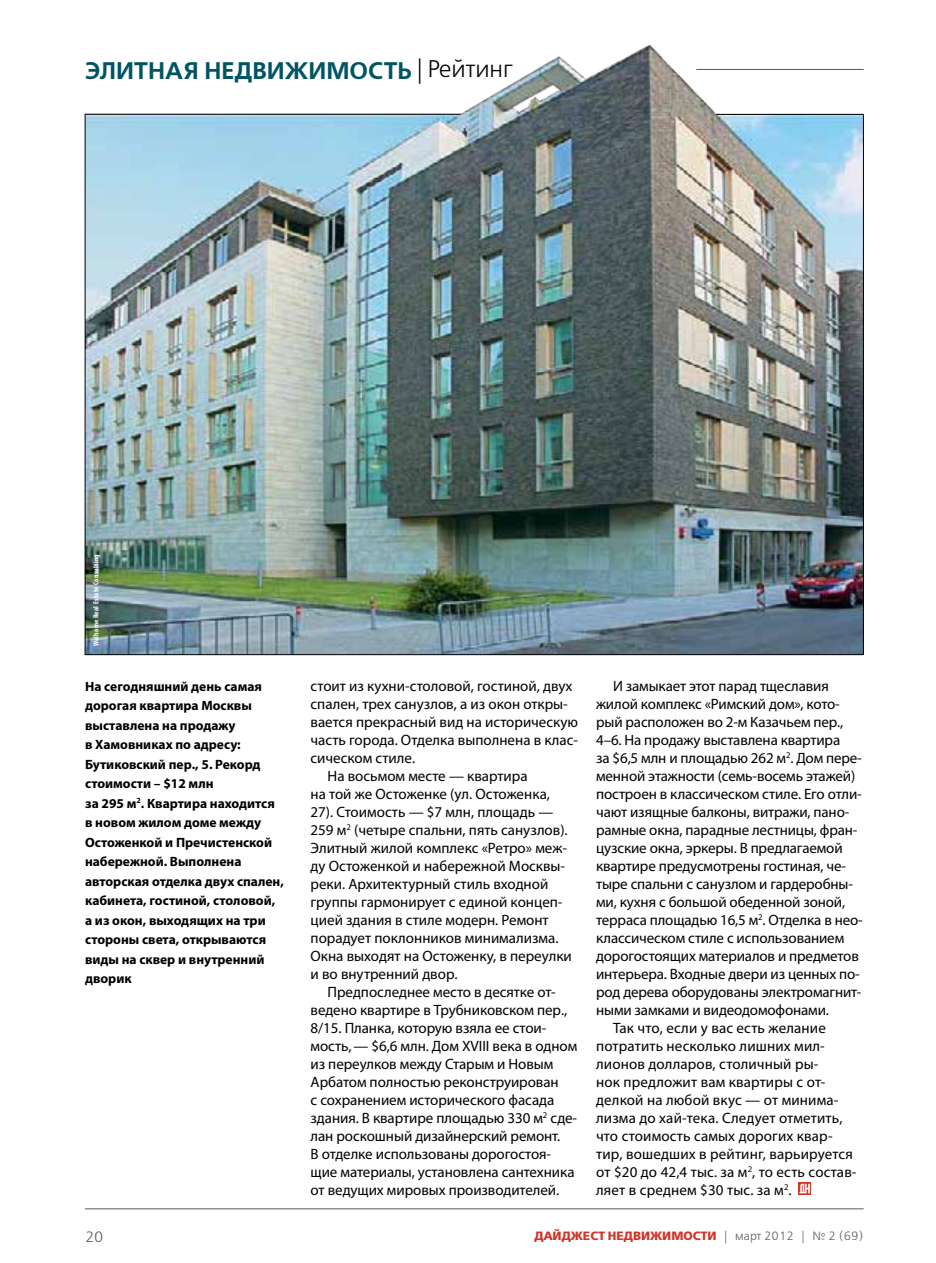
<style>
.page{position:relative;width:936px;height:1263px;background:#fff}
.page>*{position:absolute;margin:0;border:0;box-sizing:border-box;transform-origin:0 0}
.t1{font:24px "Free Set Demi C";color:#005562}
.t2{font:15px "Myriad Pro";letter-spacing:-.005em;color:#000}
.t3{font:15px "Free Set Light C";color:#58595b}
.t4{font:700 13.5px/19.5px "Myriad Pro";color:#000}
.t5{font:12px "Free Set Bold C";color:#d2342a}
.t6{font:700 condensed 7.5px "Myriad Pro";letter-spacing:.04em;color:#fff}
.s1{font-family:"Free Set Light C";color:#000}
.s2{font-family:"Free Set Light C";color:#58595b}
</style>
<div class="page">
<hr style="left:85px;top:1208px;width:778px;height:1px;background:#58595b">
<svg style="left:798px;top:1182px;width:13px;height:13px"></svg>
<svg style="left:799px;top:1184px;width:10px;height:9px"></svg>
<img style="left:85px;top:45px;width:778px;height:609px">
<hr style="left:85px;top:114px;width:1px;height:541px;background:#000">
<hr style="left:85px;top:114px;width:375px;height:1px;background:#000">
<hr style="left:85px;top:654px;width:778px;height:1px;background:#000">
<hr style="left:716px;top:114px;width:147px;height:1px;background:#000">
<hr style="left:863px;top:115px;width:1px;height:540px;background:#000">
<h1 class="t1" style="left:85px;top:57px;width:429px">ЭЛИТНАЯ НЕДВИЖИМОСТЬ <span class="s1">| Рейтинг</span></h1>
<p class="t6" style="left:91px;top:646px;width:94px;rotate:-90deg">Welhome Real Estate Consulting</p>
<p class="t4" style="left:85px;top:676px;width:200px">На сегодняшний день самая дорогая квартира Москвы выставлена на продажу<br>в Хамовниках по адресу:<br>Бутиковский пер., 5. Рекорд стоимости – $12 млн<br>за 295 м<sup>2</sup>. Квартира находится в новом жилом доме между<br>Остоженкой и Пречистенской набережной. Выполнена авторская отделка двух спален, кабинета, гостиной, столовой, а из окон, выходящих на три стороны света, открываются виды на сквер и внутренний дворик</p>
<p class="t3" style="left:85px;top:1229px;width:20px">20</p>
<p class="t2" style="left:310px;top:677px;width:263px">стоит из кухни-столовой, гостиной, двух</p>
<p class="t2" style="left:310px;top:695px;width:259px">спален, трех санузлов, а из окон откры‑</p>
<p class="t2" style="left:310px;top:713px;width:269px">вается прекрасный вид на историческую</p>
<p class="t2" style="left:310px;top:731px;width:269px">часть города. Отделка выполнена в клас‑</p>
<p class="t2" style="left:310px;top:749px;width:106px">сическом стиле.</p>
<p class="t2" style="left:327px;top:767px;width:201px">На восьмом месте — квартира</p>
<p class="t2" style="left:310px;top:785px;width:241px">на той же Остоженке (ул. Остоженка,</p>
<p class="t2" style="left:310px;top:803px;width:244px">27). Стоимость — $7 млн, площадь —</p>
<p class="t2" style="left:310px;top:821px;width:259px">259 м<sup>2</sup> (четыре спальни, пять санузлов).</p>
<p class="t2" style="left:310px;top:839px;width:258px">Элитный жилой комплекс «Ретро» меж‑</p>
<p class="t2" style="left:310px;top:857px;width:255px">ду Остоженкой и набережной Москвы-</p>
<p class="t2" style="left:310px;top:875px;width:239px">реки. Архитектурный стиль входной</p>
<p class="t2" style="left:310px;top:893px;width:253px">группы гармонирует с единой концеп‑</p>
<p class="t2" style="left:310px;top:911px;width:240px">цией здания в стиле модерн. Ремонт</p>
<p class="t2" style="left:310px;top:929px;width:249px">порадует поклонников минимализма.</p>
<p class="t2" style="left:310px;top:947px;width:263px">Окна выходят на Остоженку, в переулки</p>
<p class="t2" style="left:310px;top:965px;width:149px">и во внутренний двор.</p>
<p class="t2" style="left:327px;top:983px;width:230px">Предпоследнее место в десятке от‑</p>
<p class="t2" style="left:310px;top:1001px;width:258px">ведено квартире в Трубниковском пер.,</p>
<p class="t2" style="left:310px;top:1019px;width:237px">8/15. Планка, которую взяла ее стои‑</p>
<p class="t2" style="left:310px;top:1037px;width:268px">мость,— $6,6 млн. Дом XVIII века в одном</p>
<p class="t2" style="left:310px;top:1055px;width:244px">из переулков между Старым и Новым</p>
<p class="t2" style="left:310px;top:1073px;width:249px">Арбатом полностью реконструирован</p>
<p class="t2" style="left:310px;top:1091px;width:245px">с сохранением исторического фасада</p>
<p class="t2" style="left:310px;top:1109px;width:268px">здания. В квартире площадью 330 м<sup>2</sup> сде‑</p>
<p class="t2" style="left:310px;top:1127px;width:251px">лан роскошный дизайнерский ремонт.</p>
<p class="t2" style="left:310px;top:1145px;width:242px">В отделке использованы дорогостоя‑</p>
<p class="t2" style="left:310px;top:1163px;width:265px">щие материалы, установлена сантехника</p>
<p class="t2" style="left:310px;top:1181px;width:250px">от ведущих мировых производителей.</p>
<p class="t2" style="left:613px;top:677px;width:217px">И замыкает этот парад тщеславия</p>
<p class="t2" style="left:596px;top:695px;width:245px">жилой комплекс «Римский дом», кото‑</p>
<p class="t2" style="left:596px;top:713px;width:249px">рый расположен во 2‑м Казачьем пер.,</p>
<p class="t2" style="left:596px;top:731px;width:245px">4–6. На продажу выставлена квартира</p>
<p class="t2" style="left:596px;top:749px;width:267px">за $6,5 млн и площадью 262 м<sup>2</sup>. Дом пере‑</p>
<p class="t2" style="left:596px;top:767px;width:260px">менной этажности (семь-восемь этажей)</p>
<p class="t2" style="left:596px;top:785px;width:267px">построен в классическом стиле. Его отли‑</p>
<p class="t2" style="left:596px;top:803px;width:255px">чают изящные балконы, витражи, пано‑</p>
<p class="t2" style="left:596px;top:821px;width:263px">рамные окна, парадные лестницы, фран‑</p>
<p class="t2" style="left:596px;top:839px;width:248px">цузские окна, эркеры. В предлагаемой</p>
<p class="t2" style="left:596px;top:857px;width:251px">квартире предусмотрены гостиная, че‑</p>
<p class="t2" style="left:596px;top:875px;width:258px">тыре спальни с санузлом и гардеробны‑</p>
<p class="t2" style="left:596px;top:893px;width:250px">ми, кухня с большой обеденной зоной,</p>
<p class="t2" style="left:596px;top:911px;width:268px">терраса площадью 16,5 м<sup>2</sup>. Отделка в нео‑</p>
<p class="t2" style="left:596px;top:929px;width:250px">классическом стиле с использованием</p>
<p class="t2" style="left:596px;top:947px;width:264px">дорогостоящих материалов и предметов</p>
<p class="t2" style="left:596px;top:965px;width:265px">интерьера. Входные двери из ценных по‑</p>
<p class="t2" style="left:596px;top:983px;width:267px">род дерева оборудованы электромагнит‑</p>
<p class="t2" style="left:596px;top:1001px;width:234px">ными замками и видеодомофонами.</p>
<p class="t2" style="left:613px;top:1019px;width:214px">Так что, если у вас есть желание</p>
<p class="t2" style="left:596px;top:1037px;width:230px">потратить несколько лишних мил‑</p>
<p class="t2" style="left:596px;top:1055px;width:224px">лионов долларов, столичный ры‑</p>
<p class="t2" style="left:596px;top:1073px;width:231px">нок предложит вам квартиры с от‑</p>
<p class="t2" style="left:596px;top:1091px;width:244px">делкой на любой вкус — от минима‑</p>
<p class="t2" style="left:596px;top:1109px;width:248px">лизма до хай-тека. Следует отметить,</p>
<p class="t2" style="left:596px;top:1127px;width:238px">что стоимость самых дорогих квар‑</p>
<p class="t2" style="left:596px;top:1145px;width:258px">тир, вошедших в рейтинг, варьируется</p>
<p class="t2" style="left:596px;top:1163px;width:262px">от $20 до 42,4 тыс. за м<sup>2</sup>, то есть состав‑</p>
<p class="t2" style="left:596px;top:1181px;width:197px">ляет в среднем $30 тыс. за м<sup>2</sup>.</p>
<p class="t5" style="left:534px;top:1229px;width:330px">ДАЙДЖЕСТ НЕДВИЖИМОСТИ <span class="s2">| март 2012 | № 2 (69)</span></p>
</div>
